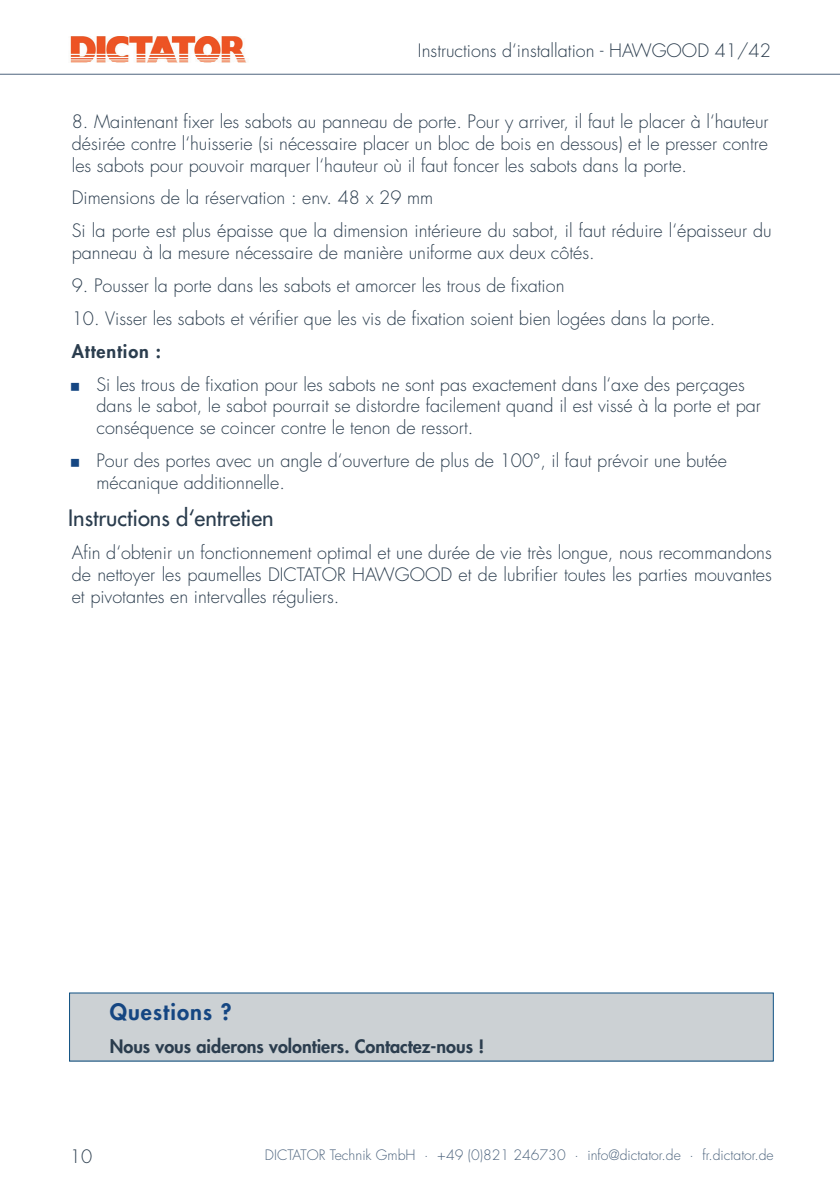
<style>
.page{position:relative;width:840px;height:1191px;background:#fff}
.page>*{position:absolute;margin:0;border:0;box-sizing:border-box;transform-origin:0 0}
.t1{font:500 22px "Futura Std";color:#2b3d4e}
.t2{font:800 22px "Futura Std";letter-spacing:.05em;color:#154682}
.t3{font:300 18px/21.6px "Futura Std";color:#2b3d4e}
.t4{font:800 18px "Futura Std";color:#2b3d4e}
.t5{font:800 18px "Futura Std";letter-spacing:.05em;color:#2b3d4e}
.t6{font:300 14px "Futura Std";color:#4d647e}
</style>
<div class="page">
<img style="left:70px;top:37px;width:176px;height:25px">
<hr style="left:0;top:74px;width:839px;height:1px;background:#4d647e">
<div style="left:69px;top:993px;width:703px;height:68px;background:#ccd1d4"></div>
<p class="t3" style="left:418px;top:40px;width:354px">Instructions d‘installation - HAWGOOD 41/42</p>
<p class="t3" style="left:72px;top:111px;width:698px;text-align:justify">8. Maintenant fixer les sabots au panneau de porte. Pour y arriver, il faut le placer à l‘hauteur désirée contre l‘huisserie (si nécessaire placer un bloc de bois en dessous) et le presser contre les sabots pour pouvoir marquer l‘hauteur où il faut foncer les sabots dans la porte.</p>
<p class="t3" style="left:72px;top:182px;width:701px;line-height:33px">Dimensions de la réservation : env. 48 x 29 mm<br>Si la porte est plus épaisse que la dimension intérieure du sabot, il faut réduire l‘épaisseur du</p>
<p class="t3" style="left:72px;top:242px;width:524px">panneau à la mesure nécessaire de manière uniforme aux deux côtés.</p>
<p class="t3" style="left:72px;top:275px;width:494px">9. Pousser la porte dans les sabots et amorcer les trous de fixation</p>
<p class="t3" style="left:72px;top:308px;width:645px">10. Visser les sabots et vérifier que les vis de fixation soient bien logées dans la porte.</p>
<p class="t5" style="left:72px;top:340px;width:91px">Attention :</p>
<p class="t3" style="left:96px;top:374px;width:665px">Si les trous de fixation pour les sabots ne sont pas exactement dans l‘axe des perçages dans le sabot, le sabot pourrait se distordre facilement quand il est vissé à la porte et par conséquence se coincer contre le tenon de ressort.</p>
<p class="t3" style="left:96px;top:450px;width:631px">Pour des portes avec un angle d‘ouverture de plus de 100°, il faut prévoir une butée mécanique additionnelle.</p>
<p class="t1" style="left:68px;top:504px;width:207px">Instructions d‘entretien</p>
<p class="t3" style="left:72px;top:542px;width:701px;text-align:justify">Afin d‘obtenir un fonctionnement optimal et une durée de vie très longue, nous recommandons de nettoyer les paumelles DICTATOR HAWGOOD et de lubrifier toutes les parties mouvantes et pivotantes en intervalles réguliers.</p>
<p class="t2" style="left:110px;top:997px;width:123px">Questions ?</p>
<p class="t4" style="left:110px;top:1034px;width:375px">Nous vous aiderons volontiers. Contactez-nous !</p>
<p class="t3" style="left:70px;top:1146px;width:24px">10</p>
<p class="t6" style="left:265px;top:1146px;width:510px">DICTATOR Technik GmbH · +49 (0)821 246730 · info@dictator.de · fr.dictator.de</p>
</div>
